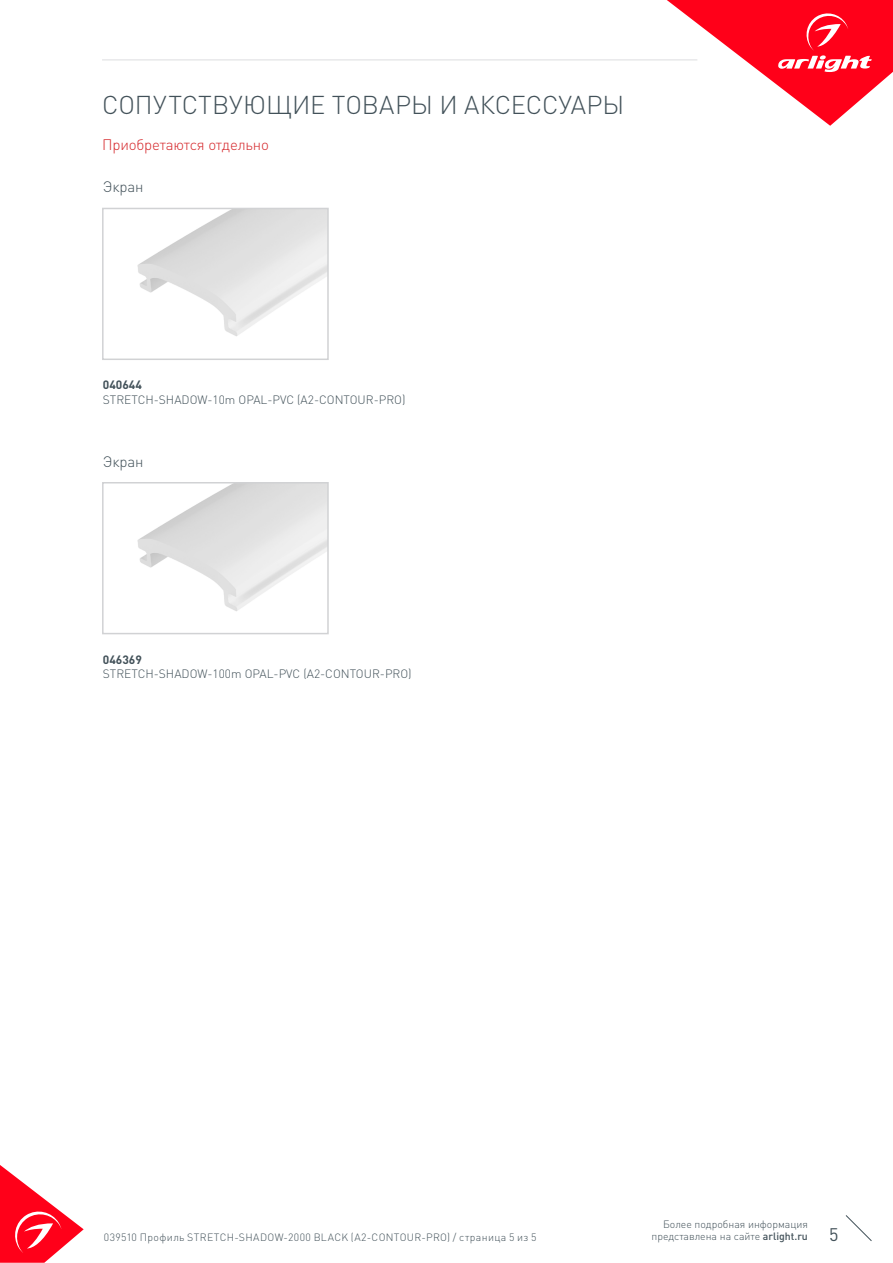
<style>
.page{position:relative;width:893px;height:1263px;background:#fff}
.page>*{position:absolute;margin:0;border:0;box-sizing:border-box;transform-origin:0 0}
.t1{font:300 25.5px "DIN Pro";color:#425159}
.t2{font:18px "DIN Pro";color:#425159}
.t3{font:300 15px "DIN Pro";letter-spacing:-.01em;color:#d5262a}
.t4{font:300 15px "DIN Pro";letter-spacing:-.01em;color:#425159}
.t5{font:300 12px "DIN Pro";color:#425159}
.t6{font:700 12px "DIN Pro";color:#425159}
.t7{font:300 10.5px "DIN Pro";letter-spacing:.02em;color:#425159}
.t8{font:300 10.5px "DIN Pro";color:#425159}
.s1{font-weight:500}
</style>
<div class="page">
<svg style="left:0;top:1165px;width:84px;height:98px"></svg>
<svg style="left:845px;top:1215px;width:27px;height:26px"></svg>
<svg style="left:667px;top:0;width:226px;height:126px"></svg>
<hr style="left:102px;top:60px;width:595px;height:1px;background:#dcdddf">
<img style="left:137px;top:211px;width:189px;height:125px">
<div style="left:102px;top:208px;width:227px;height:152px;border:2px solid #d1d2d4"></div>
<img style="left:137px;top:485px;width:189px;height:126px">
<div style="left:102px;top:482px;width:227px;height:152px;border:2px solid #d1d2d4"></div>
<p class="t1" style="left:102px;top:87px;width:524px">СОПУТСТВУЮЩИЕ ТОВАРЫ И АКСЕССУАРЫ</p>
<p class="t3" style="left:102px;top:134px;width:168px">Приобретаются отдельно</p>
<p class="t4" style="left:103px;top:177px;width:42px">Экран</p>
<p class="t6" style="left:103px;top:377px;width:41px">040644</p>
<p class="t5" style="left:103px;top:391px;width:304px">STRETCH-SHADOW-10m OPAL-PVC (A2-CONTOUR-PRO)</p>
<p class="t4" style="left:103px;top:451px;width:42px">Экран</p>
<p class="t6" style="left:103px;top:651px;width:41px">046369</p>
<p class="t5" style="left:103px;top:665px;width:310px">STRETCH-SHADOW-100m OPAL-PVC (A2-CONTOUR-PRO)</p>
<p class="t8" style="left:663px;top:1216px;width:146px">Более подробная информация</p>
<p class="t8" style="left:651px;top:1229px;width:158px">представлена на сайте <span class="s1">arlight.ru</span></p>
<p class="t7" style="left:104px;top:1230px;width:434px">039510 Профиль STRETCH-SHADOW-2000 BLACK (A2-CONTOUR-PRO) / страница 5 из 5</p>
<h2 class="t2" style="left:829px;top:1222px;width:11px">5</h2>
</div>
